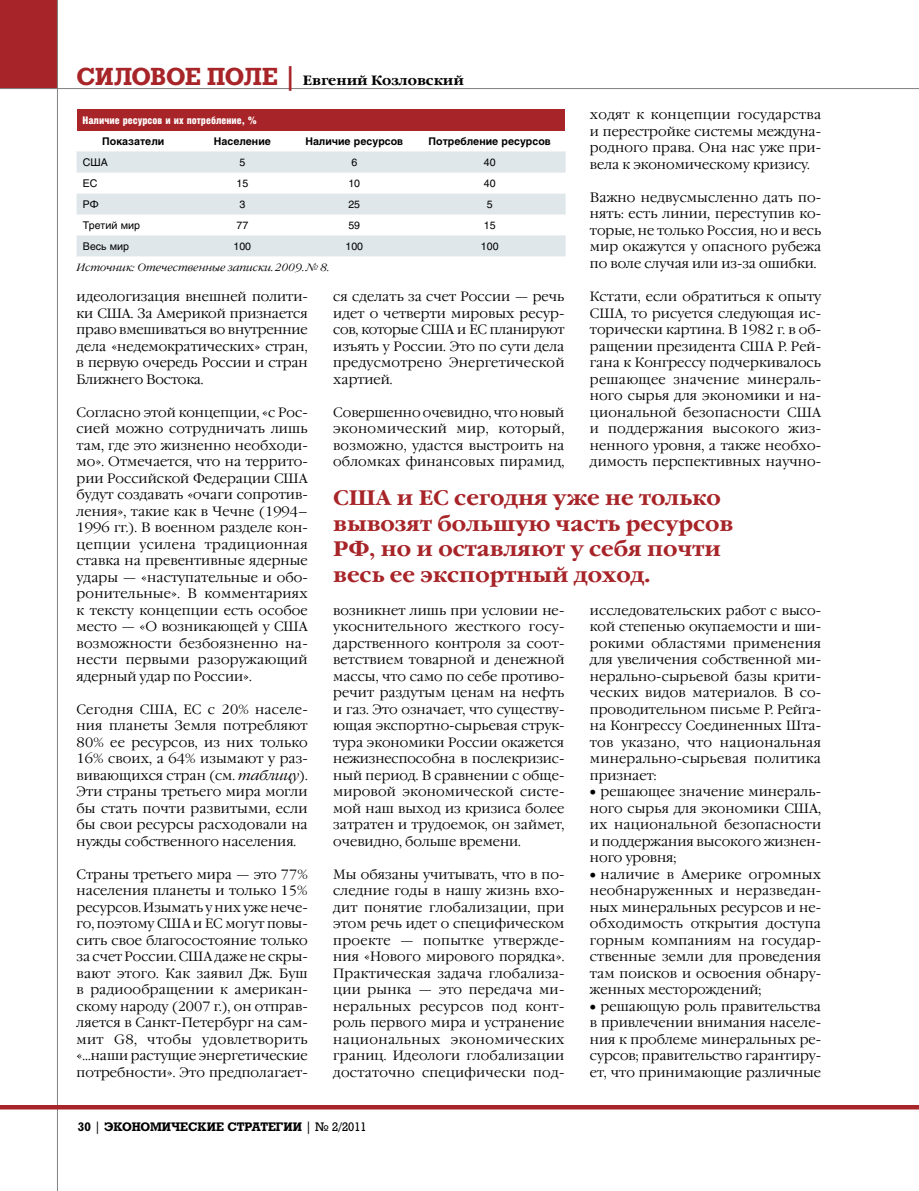
<style>
.page{position:relative;width:919px;height:1191px;background:#fff}
.page>*{position:absolute;margin:0;border:0;box-sizing:border-box;transform-origin:0 0}
.t1{font:700 21px/25.5px "Garamond C";color:#a72428}
.t2{font:300 13.5px/16.5px "Garamond C";letter-spacing:.005em;color:#000;text-align:justify}
.t3{font:700 13.5px "Garamond C";color:#000}
.t4{font:700 12px "Rodeo";color:#000}
.t5{font:700 10.5px "Helios";color:#000}
.t6{font:10.5px "Helios";color:#000}
.t7{font:italic 300 10.5px "Garamond C";color:#000}
.t8{font:900 10.5px "Helios Cond";color:#fff}
.s1{font-family:"Rodeo";font-size:24px;color:#a72428}
.s2{font-style:italic}
.s3{font-weight:400}
</style>
<div class="page">
<div style="left:0;top:0;width:58px;height:89px;background:#a72428"></div>
<hr style="left:57px;top:0;width:1px;height:1191px;background:#808284">
<hr style="left:0;top:88px;width:918px;height:1px;background:#808284">
<hr style="left:0;top:1105px;width:918px;height:4px;background:#a72428">
<svg style="left:77px;top:151px;width:488px;height:105px;fill:#dfe7eb"></svg>
<div style="left:77px;top:109px;width:487px;height:22px;background:#a72428"></div>
<p class="t3" style="left:77px;top:73px;width:389px"><span class="s1">СИЛОВОЕ ПОЛЕ |</span> Евгений Козловский</p>
<p class="t2" style="left:590px;top:107px;width:233px">ходят к концепции государства и перестройке системы междуна&shy;родного права. Она нас уже при&shy;вела к экономическому кризису.</p>
<p class="t2" style="left:590px;top:190px;width:233px">Важно недвусмысленно дать по&shy;нять: есть линии, переступив ко&shy;торые, не только Россия, но и весь мир окажутся у опасного рубежа по воле случая или из-за ошибки.</p>
<p class="t2" style="left:590px;top:289px;width:233px">Кстати, если обратиться к опыту США, то рисуется следующая ис&shy;торически картина. В 1982 г. в об&shy;ращении президента США Р. Рей&shy;гана к Конгрессу подчеркивалось решающее значение минераль&shy;ного сырья для экономики и на&shy;циональной безопасности США и поддержания высокого жиз&shy;ненного уровня, а также необхо&shy;димость перспективных научно-</p>
<p class="t8" style="left:83px;top:115px;width:176px">Наличие ресурсов и их потребление, %</p>
<p class="t5" style="left:102px;top:135px;width:63px">Показатели</p>
<p class="t5" style="left:214px;top:135px;width:59px">Население</p>
<p class="t5" style="left:305px;top:135px;width:99px">Наличие ресурсов</p>
<p class="t5" style="left:428px;top:135px;width:124px">Потребление ресурсов</p>
<p class="t6" style="left:83px;top:156px;width:26px">США</p>
<p class="t6" style="left:239px;top:156px;width:7px">5</p>
<p class="t6" style="left:351px;top:156px;width:7px">6</p>
<p class="t6" style="left:484px;top:156px;width:13px">40</p>
<p class="t6" style="left:83px;top:177px;width:16px">ЕС</p>
<p class="t6" style="left:236px;top:177px;width:13px">15</p>
<p class="t6" style="left:348px;top:177px;width:13px">10</p>
<p class="t6" style="left:484px;top:177px;width:13px">40</p>
<p class="t6" style="left:83px;top:198px;width:17px">РФ</p>
<p class="t6" style="left:239px;top:198px;width:7px">3</p>
<p class="t6" style="left:348px;top:198px;width:13px">25</p>
<p class="t6" style="left:486px;top:198px;width:7px">5</p>
<p class="t6" style="left:83px;top:219px;width:59px">Третий мир</p>
<p class="t6" style="left:236px;top:219px;width:13px">77</p>
<p class="t6" style="left:348px;top:219px;width:13px">59</p>
<p class="t6" style="left:484px;top:219px;width:13px">15</p>
<p class="t6" style="left:83px;top:240px;width:48px">Весь мир</p>
<p class="t6" style="left:233px;top:240px;width:19px">100</p>
<p class="t6" style="left:345px;top:240px;width:19px">100</p>
<p class="t6" style="left:481px;top:240px;width:19px">100</p>
<p class="t7" style="left:77px;top:262px;width:253px">Источник: Отечественные записки. 2009. № 8.</p>
<p class="t2" style="left:77px;top:289px;width:233px">идеологизация внешней полити&shy;ки США. За Америкой признается право вмешиваться во внутренние дела «недемократических» стран, в первую очередь России и стран Ближнего Востока.</p>
<p class="t2" style="left:77px;top:404px;width:233px">Согласно этой концепции, «с Рос&shy;сией можно сотрудничать лишь там, где это жизненно необходи&shy;мо». Отмечается, что на террито&shy;рии Российской Федерации США будут создавать «очаги сопротив&shy;ления», такие как в Чечне (1994– 1996 гг.). В военном разделе кон&shy;цепции усилена традиционная ставка на превентивные ядерные удары — «наступательные и обо&shy;ронительные». В комментариях к тексту концепции есть особое место — «О возникающей у США возможности безбоязненно на&shy;нести первыми разоружающий ядерный удар по России».</p>
<p class="t2" style="left:77px;top:701px;width:233px">Сегодня США, ЕС с 20% населе&shy;ния планеты Земля потребляют 80% ее ресурсов, из них только 16% своих, а 64% изымают у раз&shy;вивающихся стран (см. <span class="s2">таблицу</span>).<br>Эти страны третьего мира могли бы стать почти развитыми, если бы свои ресурсы расходовали на нужды собственного населения.</p>
<p class="t2" style="left:77px;top:866px;width:233px">Страны третьего мира — это 77% населения планеты и только 15% ресурсов. Изымать у них уже нече&shy;го, поэтому США и ЕС могут повы&shy;сить свое благосостояние только за счет России. США даже не скры&shy;вают этого. Как заявил Дж. Буш в радиообращении к американ&shy;скому народу (2007 г.), он отправ&shy;ляется в Санкт-Петербург на сам&shy;мит G8, чтобы удовлетворить «…наши растущие энергетиче-ские потребности». Это предполагает-</p>
<p class="t2" style="left:333px;top:289px;width:233px">ся сделать за счет России — речь идет о четверти мировых ресур&shy;сов, которые США и ЕС планируют изъять у России. Это по сути дела предусмотрено Энергетической хартией.</p>
<p class="t2" style="left:333px;top:404px;width:233px">Совершенно очевидно, что новый экономический мир, который, возможно, удастся выстроить на обломках финансовых пирамид,</p>
<h1 class="t1" style="left:333px;top:486px;width:401px">США и ЕС сегодня уже не только вывозят большую часть ресурсов<br>РФ, но и оставляют у себя почти весь ее экспортный доход.</h1>
<p class="t2" style="left:590px;top:602px;width:233px">исследовательских работ с высо&shy;кой степенью окупаемости и ши&shy;рокими областями применения для увеличения собственной ми&shy;нерально-сырьевой базы крити&shy;ческих видов материалов. В со&shy;проводительном письме Р. Рейга&shy;на Конгрессу Соединенных Шта&shy;тов указано, что национальная минерально-сырьевая политика признает:</p>
<p class="t2" style="left:590px;top:784px;width:233px">• решающее значение минераль&shy;ного сырья для экономики США, их национальной безопасности и поддержания высокого жизнен&shy;ного уровня;</p>
<p class="t2" style="left:590px;top:866px;width:233px">• наличие в Америке огромных необнаруженных и неразведан&shy;ных минеральных ресурсов и не&shy;обходимость открытия доступа горным компаниям на государ&shy;ственные земли для проведения там поисков и освоения обнару&shy;женных месторождений;</p>
<p class="t2" style="left:590px;top:998px;width:233px">• решающую роль правительства в привлечении внимания населе&shy;ния к проблеме минеральных ре&shy;сурсов; правительство гарантиру&shy;ет, что принимающие различные</p>
<p class="t2" style="left:333px;top:602px;width:233px">возникнет лишь при условии не&shy;укоснительного жесткого госу&shy;дарственного контроля за соот&shy;ветствием товарной и денежной массы, что само по себе противо&shy;речит раздутым ценам на нефть и газ. Это означает, что существу&shy;ющая экспортно-сырьевая струк&shy;тура экономики России окажется нежизнеспособна в послекризис&shy;ный период. В сравнении с обще&shy;мировой экономической систе&shy;мой наш выход из кризиса более затратен и трудоемок, он займет, очевидно, больше времени.</p>
<p class="t2" style="left:333px;top:866px;width:233px">Мы обязаны учитывать, что в по&shy;следние годы в нашу жизнь вхо&shy;дит понятие глобализации, при этом речь идет о специфиче-ском проекте — попытке утвержде&shy;ния «Нового мирового порядка».<br>Практическая задача глобализа&shy;ции рынка — это передача ми&shy;неральных ресурсов под конт&shy;роль первого мира и устранение национальных экономических границ. Идеологи глобализации достаточно специфически под-</p>
<p class="t4" style="left:78px;top:1119px;width:290px">30 <span class="s3">|</span> ЭКОНОМИЧЕСКИЕ СТРАТЕГИИ <span class="s3">| № 2/2011</span></p>
</div>
